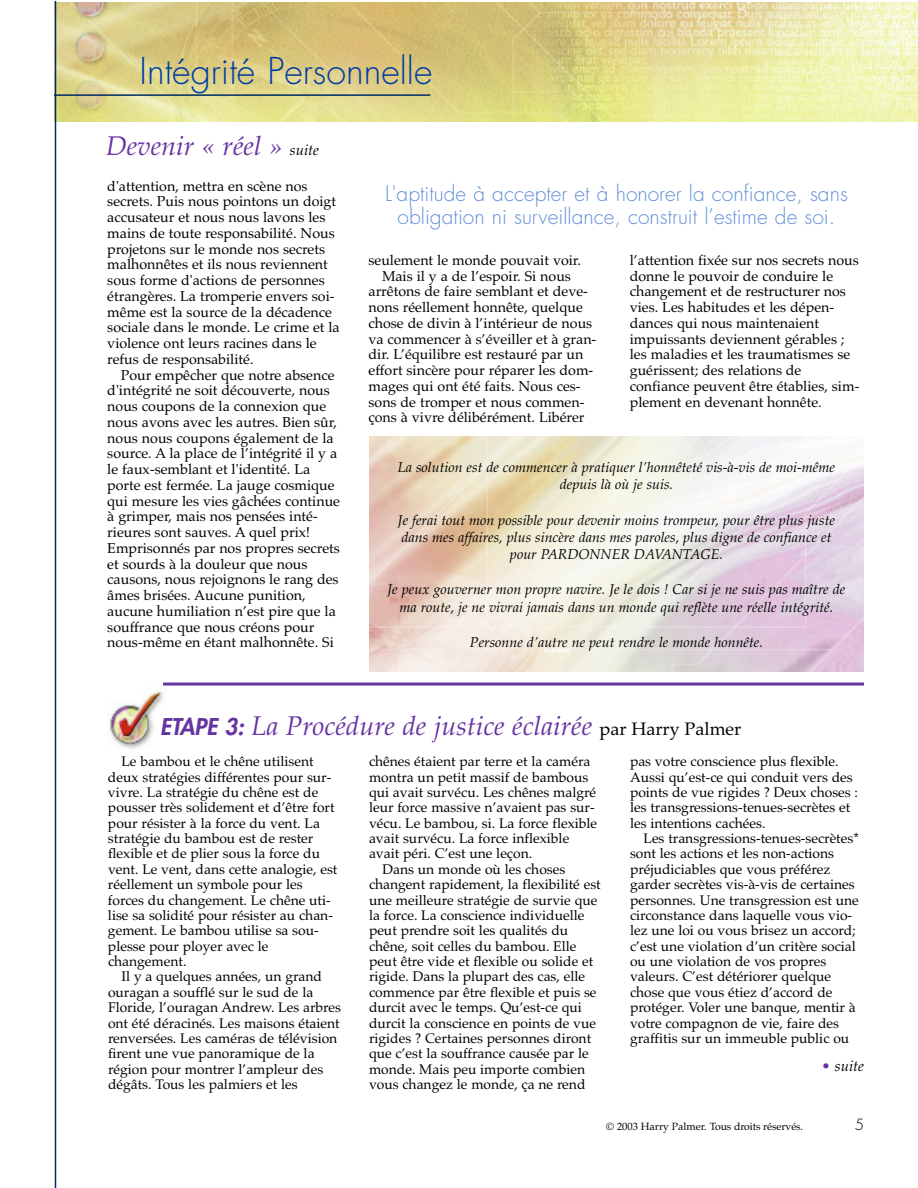
<style>
.page{position:relative;width:918px;height:1188px;background:#fff}
.page>*{position:absolute;margin:0;border:0;box-sizing:border-box;transform-origin:0 0}
.t1{font:300 36px "Futura";color:#003ca2}
.t2{font:italic 27px "Palatino";color:#6634a1}
.t3{font:300 21px/22.5px "Futura";color:#6390d9;text-align:center}
.t4{font:italic 15px "Palatino";color:#000}
.t5{font:300 15px "Futura";color:#000}
.t6{font:14.25px/15.8px "Palatino";color:#000}
.t7{font:italic 14.25px/17.2px "Palatino";color:#000;text-align:center}
.t8{font:13.8px/15.3px "Palatino";color:#000}
.t9{font:10.5px "Palatino";letter-spacing:-.01em;color:#000}
.s1{font-size:15px;color:#000}
.s2{font-family:"Futura";font-weight:800;font-size:22.5px}
.s3{font-style:normal;font-size:18px;color:#000}
.s4{font-style:normal;color:#6634a1}
</style>
<div class="page">
<img style="left:54px;top:2px;width:864px;height:120px">
<hr style="left:54px;top:94px;width:376px;height:2px;background:#002b62">
<hr style="left:55px;top:1px;width:1px;height:1187px;background:#002b62">
<img style="left:109px;top:689px;width:55px;height:60px">
<hr style="left:163px;top:683px;width:701px;height:3px;background:#6634a1">
<h1 class="t1" style="left:140px;top:54px;width:294px">Intégrité Personnelle</h1>
<h2 class="t2" style="left:106px;top:130px;width:215px">Devenir « réel » <span class="s1">suite</span></h2>
<p class="t6" style="left:107px;top:178px;width:234px">d'attention, mettra en scène nos secrets. Puis nous pointons un doigt accusateur et nous nous lavons les mains de toute responsabilité. Nous projetons sur le monde nos secrets malhonnêtes et ils nous reviennent sous forme d'actions de personnes étrangères. La tromperie envers soi&shy;même est la source de la décadence sociale dans le monde. Le crime et la violence ont leurs racines dans le refus de responsabilité.</p>
<p class="t6" style="left:107px;top:367px;width:234px;text-indent:14px">Pour empêcher que notre absence d'intégrité ne soit découverte, nous nous coupons de la connexion que nous avons avec les autres. Bien sûr, nous nous coupons également de la source. A la place de l’intégrité il y a le faux-semblant et l'identité. La porte est fermée. La jauge cosmique qui mesure les vies gâchées continue à grimper, mais nos pensées inté&shy;rieures sont sauves. A quel prix!<br>Emprisonnés par nos propres secrets et sourds à la douleur que nous causons, nous rejoignons le rang des âmes brisées. Aucune punition, aucune humiliation n’est pire que la souffrance que nous créons pour nous-même en étant malhonnête. Si</p>
<h3 class="t3" style="left:385px;top:184px;width:464px">L'aptitude à accepter et à honorer la confiance, sans obligation ni surveillance, construit l’estime de soi.</h3>
<p class="t6" style="left:369px;top:252px;width:214px">seulement le monde pouvait voir.</p>
<p class="t6" style="left:382px;top:268px;width:190px">Mais il y a de l’espoir. Si nous</p>
<p class="t6" style="left:369px;top:284px;width:221px">arrêtons de faire semblant et deve-</p>
<p class="t6" style="left:369px;top:299px;width:216px">nons réellement honnête, quelque</p>
<p class="t6" style="left:369px;top:315px;width:225px">chose de divin à l’intérieur de nous</p>
<p class="t6" style="left:369px;top:331px;width:229px">va commencer à s’éveiller et à gran-</p>
<p class="t6" style="left:369px;top:347px;width:216px">dir. L’équilibre est restauré par un</p>
<p class="t6" style="left:369px;top:362px;width:226px">effort sincère pour réparer les dom-</p>
<p class="t6" style="left:369px;top:378px;width:214px">mages qui ont été faits. Nous ces-</p>
<p class="t6" style="left:369px;top:394px;width:217px">sons de tromper et nous commen-</p>
<p class="t6" style="left:369px;top:410px;width:217px">çons à vivre délibérément. Libérer</p>
<p class="t6" style="left:630px;top:252px;width:231px">l’attention fixée sur nos secrets nous donne le pouvoir de conduire le changement et de restructurer nos vies. Les habitudes et les dépen&shy;dances qui nous maintenaient impuissants deviennent gérables ; les maladies et les traumatismes se guérissent; des relations de confiance peuvent être établies, sim&shy;plement en devenant honnête.</p>
<p class="t7" style="left:398px;top:459px;width:439px">La solution est de commencer à pratiquer l’honnêteté vis-à-vis de moi-même depuis là où je suis.</p>
<p class="t7" style="left:398px;top:511px;width:439px">Je ferai tout mon possible pour devenir moins trompeur, pour être plus juste dans mes affaires, plus sincère dans mes paroles, plus digne de confiance et pour PARDONNER DAVANTAGE.</p>
<p class="t7" style="left:388px;top:581px;width:459px">Je peux gouverner mon propre navire. Je le dois ! Car si je ne suis pas maître de ma route, je ne vivrai jamais dans un monde qui reflète une réelle intégrité.</p>
<p class="t7" style="left:470px;top:633px;width:295px">Personne d’autre ne peut rendre le monde honnête.</p>
<h2 class="t2" style="left:160px;top:710px;width:583px"><span class="s2">ETAPE 3:</span> La Procédure de justice éclairée <span class="s3">par Harry Palmer</span></h2>
<p class="t8" style="left:108px;top:754px;width:231px;text-indent:14px">Le bambou et le chêne utilisent deux stratégies différentes pour sur&shy;vivre. La stratégie du chêne est de pousser très solidement et d’être fort pour résister à la force du vent. La stratégie du bambou est de rester flexible et de plier sous la force du vent. Le vent, dans cette analogie, est réellement un symbole pour les forces du changement. Le chêne uti&shy;lise sa solidité pour résister au chan&shy;gement. Le bambou utilise sa sou&shy;plesse pour ployer avec le changement.</p>
<p class="t8" style="left:108px;top:969px;width:234px;text-indent:14px">Il y a quelques années, un grand ouragan a soufflé sur le sud de la Floride, l’ouragan Andrew. Les arbres ont été déracinés. Les maisons étaient renversées. Les caméras de télévision firent une vue panoramique de la région pour montrer l’ampleur des dégâts. Tous les palmiers et les</p>
<p class="t8" style="left:369px;top:754px;width:223px">chênes étaient par terre et la caméra</p>
<p class="t8" style="left:369px;top:769px;width:221px">montra un petit massif de bambous</p>
<p class="t8" style="left:369px;top:785px;width:229px">qui avait survécu. Les chênes malgré</p>
<p class="t8" style="left:369px;top:800px;width:227px">leur force massive n’avaient pas sur-</p>
<p class="t8" style="left:369px;top:815px;width:230px">vécu. Le bambou, si. La force flexible</p>
<p class="t8" style="left:369px;top:831px;width:202px">avait survécu. La force inflexible</p>
<p class="t8" style="left:369px;top:846px;width:165px">avait péri. C’est une leçon.</p>
<p class="t8" style="left:383px;top:861px;width:184px">Dans un monde où les choses</p>
<p class="t8" style="left:369px;top:877px;width:233px">changent rapidement, la flexibilité est</p>
<p class="t8" style="left:369px;top:892px;width:230px">une meilleure stratégie de survie que</p>
<p class="t8" style="left:369px;top:908px;width:217px">la force. La conscience individuelle</p>
<p class="t8" style="left:369px;top:923px;width:201px">peut prendre soit les qualités du</p>
<p class="t8" style="left:369px;top:938px;width:209px">chêne, soit celles du bambou. Elle</p>
<p class="t8" style="left:369px;top:954px;width:226px">peut être vide et flexible ou solide et</p>
<p class="t8" style="left:369px;top:969px;width:218px">rigide. Dans la plupart des cas, elle</p>
<p class="t8" style="left:369px;top:984px;width:229px">commence par être flexible et puis se</p>
<p class="t8" style="left:369px;top:1000px;width:214px">durcit avec le temps. Qu’est-ce qui</p>
<p class="t8" style="left:369px;top:1015px;width:229px">durcit la conscience en points de vue</p>
<p class="t8" style="left:369px;top:1031px;width:224px">rigides ? Certaines personnes diront</p>
<p class="t8" style="left:369px;top:1046px;width:221px">que c’est la souffrance causée par le</p>
<p class="t8" style="left:369px;top:1061px;width:218px">monde. Mais peu importe combien</p>
<p class="t8" style="left:369px;top:1077px;width:218px">vous changez le monde, ça ne rend</p>
<p class="t8" style="left:630px;top:754px;width:230px">pas votre conscience plus flexible.<br>Aussi qu’est-ce qui conduit vers des points de vue rigides ? Deux choses : les transgressions-tenues-secrètes et les intentions cachées.</p>
<p class="t8" style="left:630px;top:831px;width:230px;text-indent:13px">Les transgressions-tenues-secrètes* sont les actions et les non-actions préjudiciables que vous préférez garder secrètes vis-à-vis de certaines personnes. Une transgression est une circonstance dans laquelle vous vio&shy;lez une loi ou vous brisez un accord; c’est une violation d’un critère social ou une violation de vos propres valeurs. C’est détériorer quelque chose que vous étiez d’accord de protéger. Voler une banque, mentir à votre compagnon de vie, faire des graffitis sur un immeuble public ou</p>
<p class="t4" style="left:822px;top:1057px;width:44px"><span class="s4">•</span> suite</p>
<p class="t9" style="left:606px;top:1120px;width:198px">© 2003 Harry Palmer. Tous droits réservés.</p>
<p class="t5" style="left:855px;top:1118px;width:11px">5</p>
</div>
